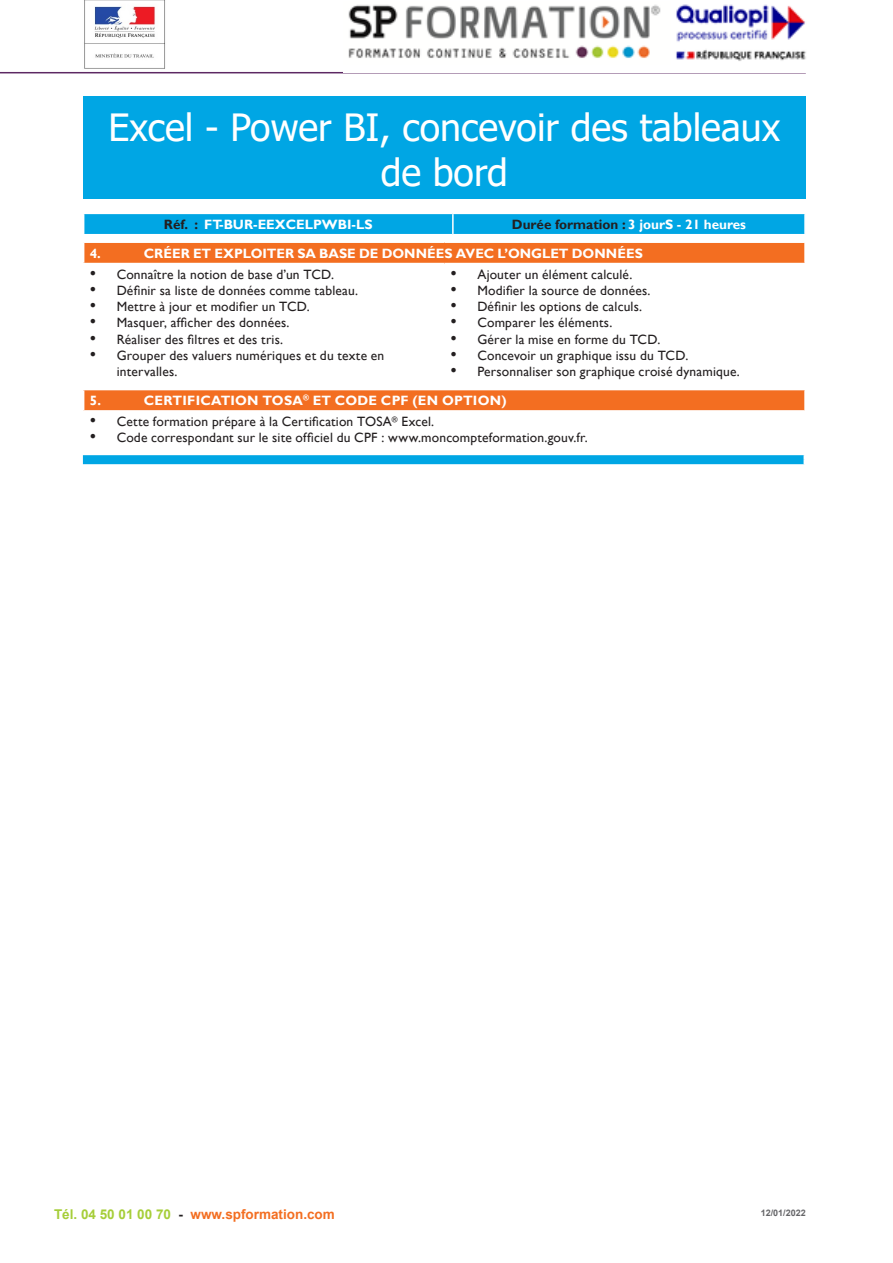
<style>
.page{position:relative;width:893px;height:1263px;background:#fff}
.page>*{position:absolute;margin:0;border:0;box-sizing:border-box;transform-origin:0 0}
.t1{font:37.5px/45px "Tahoma";color:#fff;text-align:center}
.t2{font:13.5px "Gill Sans";letter-spacing:.015em;color:#231f20}
.t3{font:700 13.5px "Gill Sans";letter-spacing:.005em;color:#fff}
.t4{font:700 13.5px "Arial";color:#f36e21}
.t5{font:700 13.5px "Gill Sans";color:#231f20}
.t6{font:700 9px "Arial";color:#656568}
.s1{color:#231f20}
.s2{color:#fff}
.s3{font-family:"Times New Roman";font-size:18px}
.s4{color:#a6ce39}
</style>
<div class="page">
<div style="left:83px;top:97px;width:723px;height:102px;background:#00a6e4"></div>
<svg style="left:84px;top:213px;width:720px;height:21px;background:#08a9e4"></svg>
<hr style="left:453px;top:213px;width:353px;height:1px;background:#fff">
<hr style="left:452px;top:214px;width:2px;height:20px;background:#fff">
<div style="left:84px;top:242px;width:721px;height:22px;background:#f36e21"></div>
<hr style="left:83px;top:241px;width:361px;height:2px;background:#fff">
<hr style="left:444px;top:241px;width:362px;height:2px;background:#fff">
<hr style="left:804px;top:243px;width:2px;height:20px;background:#fff">
<hr style="left:83px;top:263px;width:361px;height:1px;background:#fff">
<hr style="left:444px;top:263px;width:362px;height:1px;background:#fff">
<div style="left:84px;top:390px;width:721px;height:21px;background:#f36e21"></div>
<hr style="left:804px;top:390px;width:2px;height:20px;background:#fff">
<hr style="left:83px;top:410px;width:723px;height:2px;background:#fff">
<svg style="left:83px;top:455px;width:722px;height:9px;background:#05a8e4"></svg>
<hr style="left:0;top:72px;width:806px;height:1px;background:#5d2863">
<img style="left:348px;top:4px;width:458px;height:57px">
<img style="left:84px;top:0;width:81px;height:69px">
<p class="t1" style="left:109px;top:107px;width:673px">Excel - Power BI, concevoir des tableaux de bord</p>
<p class="t3" style="left:164px;top:216px;width:210px"><span class="s1">Réf. :</span> FT-BUR-EEXCELPWBI-LS</p>
<p class="t5" style="left:512px;top:216px;width:236px">Durée formation : <span class="s2">3 jourS - 21 heures</span></p>
<p class="t3" style="left:90px;top:245px;width:13px">4.</p>
<p class="t3" style="left:144px;top:245px;width:501px">CRÉER ET EXPLOITER SA BASE DE DONNÉES AVEC L’ONGLET DONNÉES</p>
<p class="t2" style="left:90px;top:266px;width:246px"><span class="s3">•</span> Connaître la notion de base d’un TCD.</p>
<p class="t2" style="left:90px;top:283px;width:270px"><span class="s3">•</span> Définir sa liste de données comme tableau.</p>
<p class="t2" style="left:90px;top:299px;width:222px"><span class="s3">•</span> Mettre à jour et modifier un TCD.</p>
<p class="t2" style="left:90px;top:315px;width:201px"><span class="s3">•</span> Masquer, afficher des données.</p>
<p class="t2" style="left:90px;top:331px;width:195px"><span class="s3">•</span> Réaliser des filtres et des tris.</p>
<p class="t2" style="left:90px;top:347px;width:296px"><span class="s3">•</span> Grouper des valuers numériques et du texte en</p>
<p class="t2" style="left:117px;top:364px;width:62px">intervalles.</p>
<p class="t2" style="left:450px;top:266px;width:184px"><span class="s3">•</span> Ajouter un élément calculé.</p>
<p class="t2" style="left:450px;top:283px;width:202px"><span class="s3">•</span> Modifier la source de données.</p>
<p class="t2" style="left:450px;top:299px;width:193px"><span class="s3">•</span> Définir les options de calculs.</p>
<p class="t2" style="left:450px;top:315px;width:163px"><span class="s3">•</span> Comparer les éléments.</p>
<p class="t2" style="left:450px;top:331px;width:211px"><span class="s3">•</span> Gérer la mise en forme du TCD.</p>
<p class="t2" style="left:450px;top:347px;width:239px"><span class="s3">•</span> Concevoir un graphique issu du TCD.</p>
<p class="t2" style="left:450px;top:364px;width:291px"><span class="s3">•</span> Personnaliser son graphique croisé dynamique.</p>
<p class="t3" style="left:90px;top:392px;width:13px">5.</p>
<p class="t3" style="left:144px;top:392px;width:364px">CERTIFICATION TOSA<sup>®</sup> ET CODE CPF (EN OPTION)</p>
<p class="t2" style="left:90px;top:414px;width:346px"><span class="s3">•</span> Cette formation prépare à la Certification TOSA<sup>®</sup> Excel.</p>
<p class="t2" style="left:90px;top:430px;width:499px"><span class="s3">•</span> Code correspondant sur le site officiel du CPF : www.moncompteformation.gouv.fr.</p>
<p class="t4" style="left:54px;top:1204px;width:282px"><span class="s4">Tél. 04 50 01 00 70</span> <span class="s1">-</span> www.spformation.com</p>
<p class="t6" style="left:761px;top:1206px;width:47px">12/01/2022</p>
</div>
